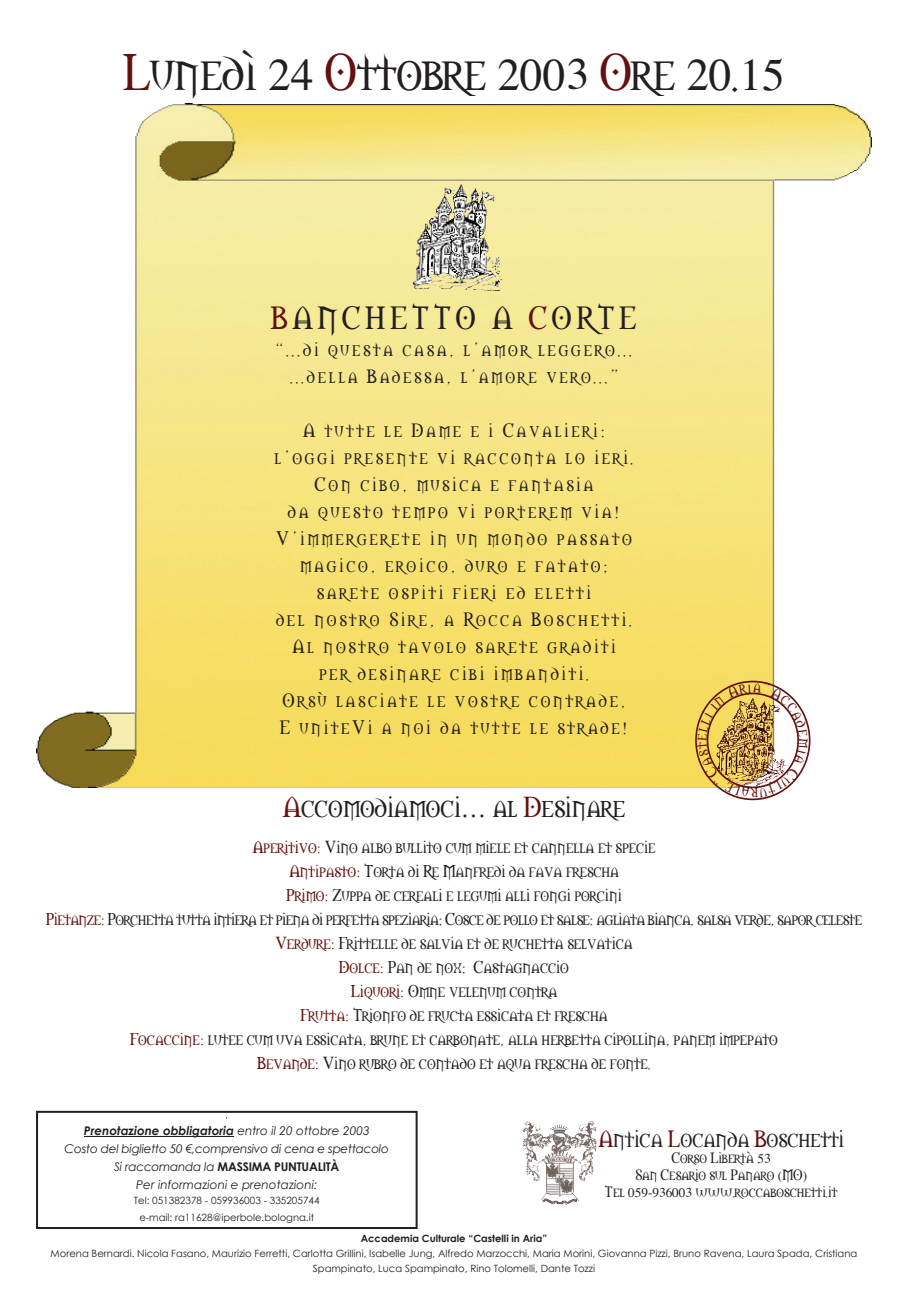
<style>
.page{position:relative;width:908px;height:1316px;background:#fff}
.page>*{position:absolute;margin:0;border:0;box-sizing:border-box;transform-origin:0 0}
.t1{font:48px "Morpheus";color:#231f20}
.t2{font:30px "Morpheus";letter-spacing:.15em;color:#231f20}
.heading_1{font:27px "Morpheus";color:#231f20}
.t3{font:22px "Morpheus";color:#231f20}
.t4{font:18px "Morpheus";letter-spacing:.15em;color:#231f20}
.heading_1-2{font:16px "Morpheus";color:#231f20}
.heading_1-3{font:16px "Morpheus";letter-spacing:-.03em;color:#231f20}
.t5{font:14px "Morpheus";color:#231f20}
.t6{font:italic 12px "Century Gothic";letter-spacing:-.02em;color:#231f20}
.t7{font:italic 700 12px "Century Gothic";color:#231f20}
.t8{font:700 12px "Century Gothic";letter-spacing:-.02em;color:#231f20}
.t9{font:italic 12px "Century Gothic";color:#231f20}
.t10{font:10px/15px "Century Gothic";color:#231f20;text-align:center}
.t11{font:700 10px "Century Gothic";color:#231f20}
.s1{color:#631110}
.s2{font-weight:400}
.s3{font-weight:400;font-style:italic}
</style>
<div class="page">
<img style="left:36px;top:103px;width:835px;height:684px">
<img style="left:404px;top:178px;width:99px;height:114px">
<img style="left:522px;top:1121px;width:75px;height:83px">
<hr style="left:84px;top:1135px;width:150px;height:1px;background:#231f20">
<div style="left:36px;top:1110px;width:381px;height:118px;border:2px solid #231f20"></div>
<svg style="left:694px;top:680px;width:115px;height:117px"></svg>
<p class="t1" style="left:123px;top:36px;width:663px"><span class="s1">L</span>unedì 24 <span class="s1">O</span>ttobre 2003 <span class="s1">O</span>re 20.15</p>
<p class="t2" style="left:271px;top:295px;width:366px"><span class="s1">B</span>ANCHETTO A <span class="s1">C</span>ORTE</p>
<p class="t4" style="left:276px;top:336px;width:357px">“...di questa casa, l’amor leggero...</p>
<p class="t4" style="left:290px;top:363px;width:329px">...della Badessa, l’amore vero...”</p>
<p class="t4" style="left:303px;top:417px;width:303px">A tutte le Dame e i Cavalieri:</p>
<p class="t4" style="left:274px;top:444px;width:360px">l’oggi presente vi racconta lo ieri.</p>
<p class="t4" style="left:314px;top:471px;width:280px">Con cibo, musica e fantasia</p>
<p class="t4" style="left:288px;top:498px;width:333px">da questo tempo vi porterem via!</p>
<p class="t4" style="left:276px;top:525px;width:357px">V’immergerete in un mondo passato</p>
<p class="t4" style="left:300px;top:552px;width:309px">magico, eroico, duro e fatato;</p>
<p class="t4" style="left:317px;top:579px;width:275px">sarete ospiti fieri ed eletti</p>
<p class="t4" style="left:276px;top:606px;width:357px">del nostro Sire, a Rocca Boschetti.</p>
<p class="t4" style="left:292px;top:633px;width:325px">Al nostro tavolo sarete graditi</p>
<p class="t4" style="left:319px;top:660px;width:271px">per desinare cibi imbanditi.</p>
<p class="t4" style="left:282px;top:687px;width:344px">Orsù lasciate le vostre contrade,</p>
<p class="t4" style="left:280px;top:714px;width:350px">E uniteVi a noi da tutte le strade!</p>
<p class="heading_1" style="left:282px;top:786px;width:344px"><span class="s1">A</span>ccomodiamoci… al <span class="s1">D</span>esinare</p>
<p class="heading_1-2" style="left:252px;top:834px;width:404px"><span class="s1">Aperitivo:</span> Vino albo bullito cum miele et cannella et specie</p>
<p class="heading_1-2" style="left:289px;top:858px;width:331px"><span class="s1">Antipasto:</span> Torta di Re Manfredi da fava frescha</p>
<p class="heading_1-2" style="left:286px;top:882px;width:337px"><span class="s1">Primo:</span> Zuppa de cereali e legumi alli fongi porcini</p>
<p class="heading_1-3" style="left:46px;top:906px;width:817px"><span class="s1">Pietanze:</span> Porchetta tutta intiera et piena di perfetta speziaria; Cosce de pollo et salse: agliata bianca, salsa verde, sapor celeste</p>
<p class="heading_1-2" style="left:275px;top:930px;width:358px"><span class="s1">Verdure:</span> Frittelle de salvia et de ruchetta selvatica</p>
<p class="heading_1-2" style="left:339px;top:954px;width:231px"><span class="s1">Dolce:</span> Pan de nox; Castagnaccio</p>
<p class="heading_1-2" style="left:350px;top:978px;width:208px"><span class="s1">Liquori:</span> Omne velenum contra</p>
<p class="heading_1-2" style="left:300px;top:1002px;width:308px"><span class="s1">Frutta:</span> Trionfo de fructa essicata et frescha</p>
<p class="heading_1-2" style="left:130px;top:1026px;width:649px"><span class="s1">Focaccine:</span> lutee cum uva essicata, brune et carbonate, alla herbetta cipollina, panem impepato</p>
<p class="heading_1-2" style="left:257px;top:1050px;width:394px"><span class="s1">Bevande:</span> Vino rubro de contado et aqua frescha de fonte.</p>
<p class="t7" style="left:84px;top:1121px;width:287px">Prenotazione obbligatoria <span class="s2">entro il 20 ottobre 2003</span></p>
<p class="t6" style="left:65px;top:1140px;width:326px">Costo del biglietto 50 €,comprensivo di cena e spettacolo</p>
<p class="t8" style="left:114px;top:1157px;width:227px"><span class="s3">Si raccomanda la</span> MASSIMA PUNTUALITÀ</p>
<p class="t9" style="left:136px;top:1176px;width:183px">Per informazioni e prenotazioni:</p>
<p class="t10" style="left:134px;top:1192px;width:187px">Tel: 051382378 - 059936003 - 335205744</p>
<p class="t10" style="left:139px;top:1209px;width:176px">e-mail: ra11628@iperbole.bologna.it</p>
<p class="t3" style="left:598px;top:1121px;width:247px"><span class="s1">A</span>ntica <span class="s1">L</span>ocanda <span class="s1">B</span>oschetti</p>
<p class="t5" style="left:671px;top:1147px;width:101px">Corso Libertà 53</p>
<p class="t5" style="left:634px;top:1164px;width:173px">San Cesario sul Panaro (MO)</p>
<p class="t5" style="left:604px;top:1181px;width:234px">Tel 059-936003 www.roccaboschetti.it</p>
<p class="t11" style="left:360px;top:1230px;width:188px">Accademia Culturale “Castelli in Aria”</p>
<p class="t10" style="left:51px;top:1245px;width:807px">Morena Bernardi. Nicola Fasano, Maurizio Ferretti, Carlotta Grillini, Isabelle Jung, Alfredo Marzocchi, Maria Morini, Giovanna Pizzi, Bruno Ravena, Laura Spada, Cristiana<br>Spampinato, Luca Spampinato, Rino Tolomelli, Dante Tozzi</p>
</div>
